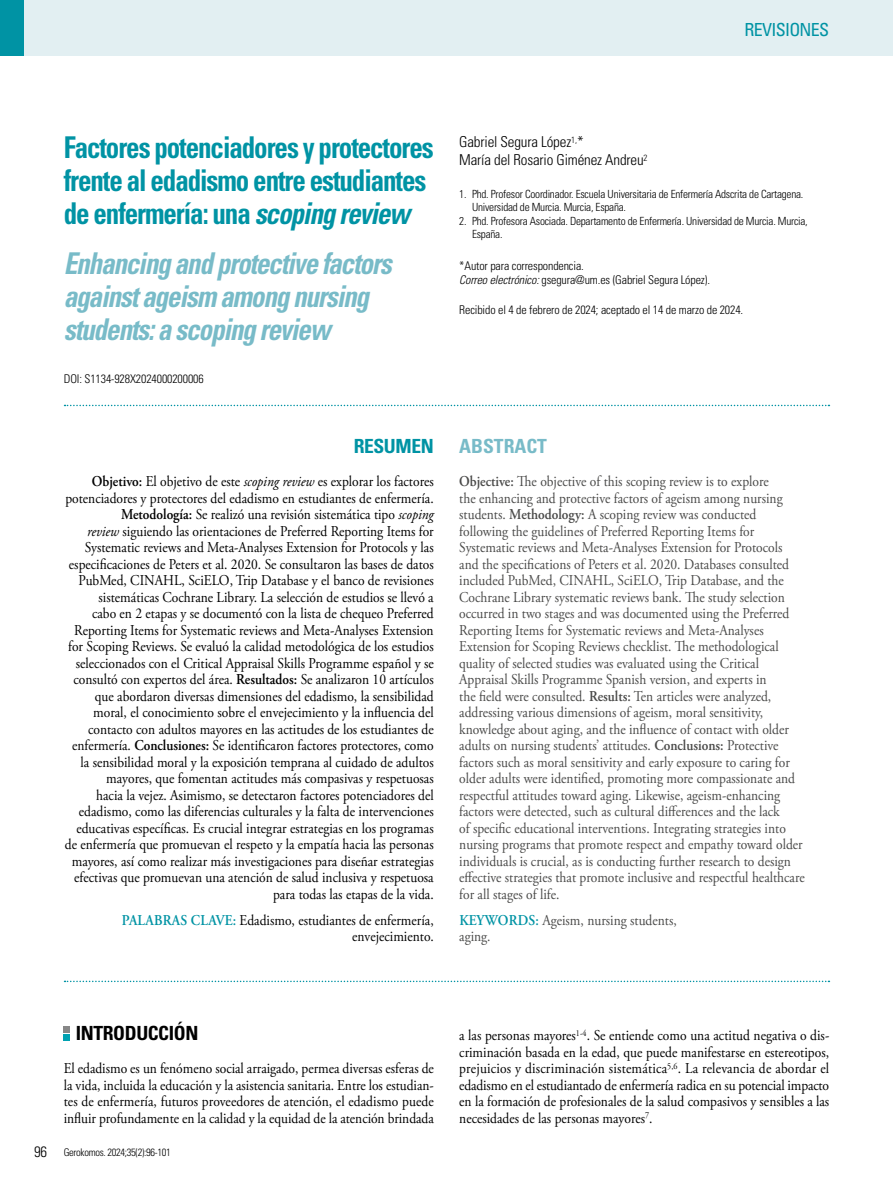
<style>
.page{position:relative;width:893px;height:1191px;background:#fff}
.page>*{position:absolute;margin:0;border:0;box-sizing:border-box;transform-origin:0 0}
.t1{font:700 condensed 30px/33px "Univers LT Std";letter-spacing:-.04em;color:#0093a4;scale:.9 1}
.t2{font:italic 700 condensed 30px/33px "Univers LT Std";letter-spacing:-.04em;color:#78bbc8;scale:.9 1}
.t3{font:700 condensed 19.5px "Univers LT Std";letter-spacing:-.02em;color:#000}
.t4{font:700 condensed 19.5px "Univers LT Std";color:#78bbc8}
.t5{font:700 condensed 19.5px "Univers LT Std";letter-spacing:-.02em;color:#0093a4}
.t6{font:condensed 18px "Univers LT Std";letter-spacing:-.04em;color:#0093a4}
.t7{font:15px/16.5px "Adobe Garamond Pro";color:#000;text-align:right;scale:.9 1}
.t8{font:15px/16.5px "Adobe Garamond Pro";color:#4a4a49;scale:.9 1}
.t9{font:300 condensed 15px/18px "Univers LT Std";letter-spacing:-.01em;color:#000}
.t10{font:300 condensed 12px/14.4px "Univers LT Std";letter-spacing:-.01em;color:#000}
.t11{font:300 condensed 11.25px/13.5px "Univers LT Std";letter-spacing:-.02em;color:#000}
.t12{font:300 condensed 10.5px "Univers LT Std";letter-spacing:-.03em;color:#000}
.t13{font:300 condensed 9px "Univers LT Std";color:#000}
.s1{font-style:italic}
.s2{font-weight:600}
.s3{font-weight:600;color:#0093a4}
.s4{font-size:15px}
</style>
<div class="page">
<div style="left:0;top:0;width:893px;height:55px;background:#e2eff2"></div>
<div style="left:0;top:0;width:24px;height:55px;background:#0093a4"></div>
<svg style="left:65px;top:980px;width:764px;height:2px"></svg>
<svg style="left:65px;top:405px;width:764px;height:1px"></svg>
<svg style="left:64px;top:1026px;width:6px;height:14px"></svg>
<p class="t6" style="left:745px;top:18px;width:86px">REVISIONES</p>
<h1 class="t1" style="left:64px;top:130px;width:413px">Factores potenciadores y protectores</h1>
<h1 class="t1" style="left:64px;top:163px;width:404px">frente al edadismo entre estudiantes de enfermería: una <span class="s1">scoping review</span></h1>
<h1 class="t2" style="left:64px;top:247px;width:366px">Enhancing and protective factors against ageism among nursing students: a scoping review</h1>
<p class="t10" style="left:64px;top:371px;width:141px">DOI: S1134-928X2024000200006</p>
<h2 class="t5" style="left:354px;top:434px;width:82px">RESUMEN</h2>
<p class="t7" style="left:65px;top:473px;width:411px"><span class="s2">Objetivo:</span> El objetivo de este <span class="s1">scoping review</span> es explorar los factores potenciadores y protectores del edadismo en estudiantes de enfermería.<br><span class="s2">Metodología:</span> Se realizó una revisión sistemática tipo <span class="s1">scoping<br>review</span> siguiendo las orientaciones de Preferred Reporting Items for Systematic reviews and Meta-Analyses Extension for Protocols y las especificaciones de Peters et al. 2020. Se consultaron las bases de datos PubMed, CINAHL, SciELO, Trip Database y el banco de revisiones sistemáticas Cochrane Library. La selección de estudios se llevó a<br>cabo en 2 etapas y se documentó con la lista de chequeo Preferred Reporting Items for Systematic reviews and Meta-Analyses Extension for Scoping Reviews. Se evaluó la calidad metodológica de los estudios seleccionados con el Critical Appraisal Skills Programme español y se consultó con expertos del área. <span class="s2">Resultados:</span> Se analizaron 10 artículos que abordaron diversas dimensiones del edadismo, la sensibilidad moral, el conocimiento sobre el envejecimiento y la influencia del contacto con adultos mayores en las actitudes de los estudiantes de enfermería. <span class="s2">Conclusiones:</span> Se identificaron factores protectores, como la sensibilidad moral y la exposición temprana al cuidado de adultos mayores, que fomentan actitudes más compasivas y respetuosas<br>hacia la vejez. Asimismo, se detectaron factores potenciadores del edadismo, como las diferencias culturales y la falta de intervenciones educativas específicas. Es crucial integrar estrategias en los programas de enfermería que promuevan el respeto y la empatía hacia las personas mayores, así como realizar más investigaciones para diseñar estrategias efectivas que promuevan una atención de salud inclusiva y respetuosa para todas las etapas de la vida.</p>
<p class="t7" style="left:122px;top:912px;width:348px"><span class="s3">PALABRAS CLAVE:</span> Edadismo, estudiantes de enfermería, envejecimiento.</p>
<p class="t9" style="left:459px;top:133px;width:186px">Gabriel Segura López<sup>1,</sup>*<br>María del Rosario Giménez Andreu</p>
<p class="t13" style="left:643px;top:152px;width:5px">2</p>
<p class="t11" style="left:472px;top:187px;width:333px;text-indent:-13px">1. Phd. Profesor Coordinador. Escuela Universitaria de Enfermería Adscrita de Cartagena.<br>Universidad de Murcia. Murcia, España.</p>
<p class="t11" style="left:472px;top:214px;width:337px;text-indent:-13px">2. Phd. Profesora Asociada. Departamento de Enfermería. Universidad de Murcia. Murcia,<br>España.</p>
<p class="t10" style="left:459px;top:258px;width:252px">*Autor para correspondencia.<br><span class="s1">Correo electrónico:</span> gsegura@um.es (Gabriel Segura López).</p>
<p class="t10" style="left:459px;top:302px;width:285px">Recibido el 4 de febrero de 2024; aceptado el 14 de marzo de 2024.</p>
<h2 class="t4" style="left:459px;top:434px;width:89px">ABSTRACT</h2>
<p class="t8" style="left:459px;top:473px;width:385px"><span class="s2">Objective:</span> The objective of this scoping review is to explore<br>the enhancing and protective factors of ageism among nursing students. <span class="s2">Methodology:</span> A scoping review was conducted following the guidelines of Preferred Reporting Items for Systematic reviews and Meta-Analyses Extension for Protocols and the specifications of Peters et al. 2020. Databases consulted included PubMed, CINAHL, SciELO, Trip Database, and the Cochrane Library systematic reviews bank. The study selection occurred in two stages and was documented using the Preferred Reporting Items for Systematic reviews and Meta-Analyses Extension for Scoping Reviews checklist. The methodological quality of selected studies was evaluated using the Critical Appraisal Skills Programme Spanish version, and experts in<br>the field were consulted. <span class="s2">Results:</span> Ten articles were analyzed, addressing various dimensions of ageism, moral sensitivity, knowledge about aging, and the influence of contact with older adults on nursing students’ attitudes. <span class="s2">Conclusions:</span> Protective factors such as moral sensitivity and early exposure to caring for older adults were identified, promoting more compassionate and respectful attitudes toward aging. Likewise, ageism-enhancing factors were detected, such as cultural differences and the lack<br>of specific educational interventions. Integrating strategies into nursing programs that promote respect and empathy toward older individuals is crucial, as is conducting further research to design effective strategies that promote inclusive and respectful healthcare for all stages of life.</p>
<p class="t8" style="left:459px;top:912px;width:243px"><span class="s3">KEYWORDS:</span> Ageism, nursing students, aging.</p>
<h2 class="t3" style="left:76px;top:1021px;width:124px">INTRODUCCIÓN</h2>
<p class="t7" style="left:64px;top:1060px;width:413px;text-align:justify">El edadismo es un fenómeno social arraigado, permea diversas esferas de la vida, incluida la educación y la asistencia sanitaria. Entre los estudian&shy;tes de enfermería, futuros proveedores de atención, el edadismo puede influir profundamente en la calidad y la equidad de la atención brindada</p>
<p class="t12" style="left:34px;top:1145px;width:138px"><span class="s4">96</span> Gerokomos. 2024;35(2):96-101</p>
<p class="t7" style="left:459px;top:1027px;width:413px;text-align:justify">a las personas mayores<sup>1-4</sup>. Se entiende como una actitud negativa o dis&shy;criminación basada en la edad, que puede manifestarse en estereotipos, prejuicios y discriminación sistemática<sup>5,6</sup>. La relevancia de abordar el edadismo en el estudiantado de enfermería radica en su potencial impacto en la formación de profesionales de la salud compasivos y sensibles a las necesidades de las personas mayores<sup>7</sup>.</p>
</div>
